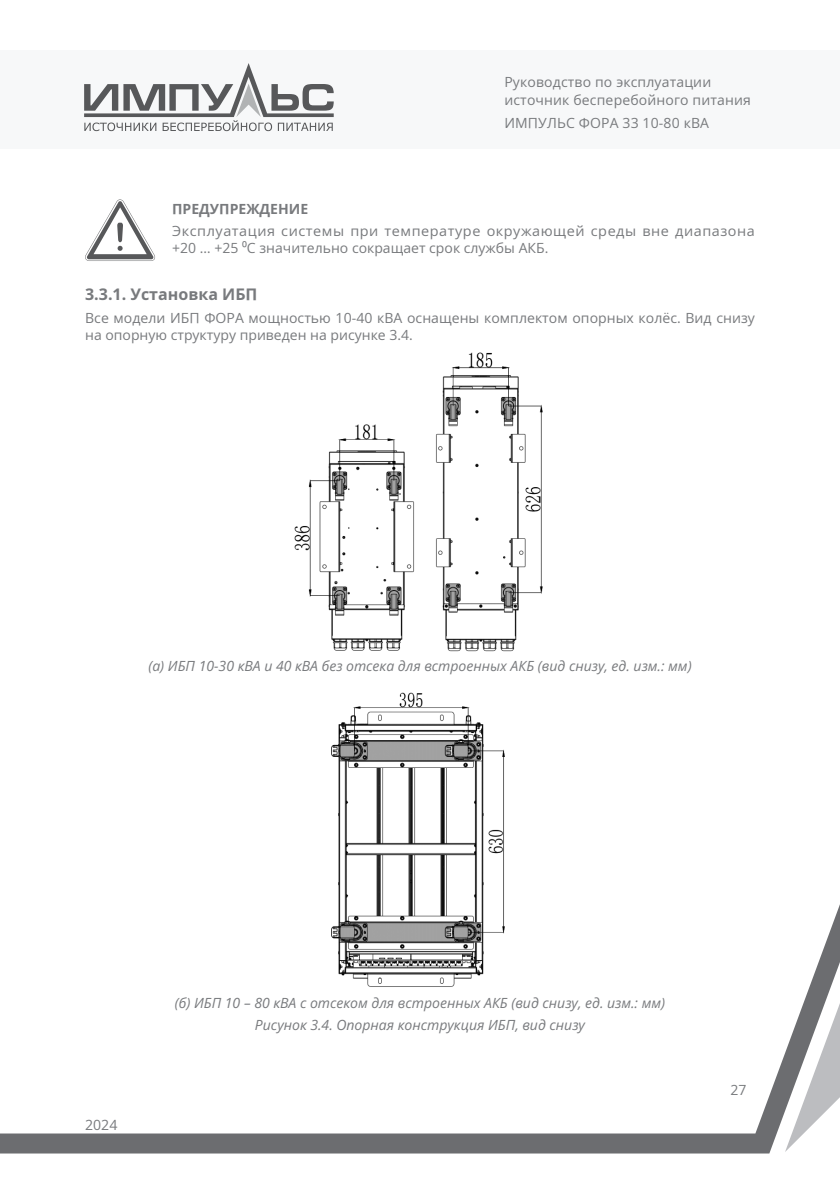
<style>
.page{position:relative;width:840px;height:1191px;background:#fff}
.page>*{position:absolute;margin:0;border:0;box-sizing:border-box;transform-origin:0 0}
.t1{font:700 16px "O Sans imp";color:#787a7d}
.Текст_А5{font:14px/18px "O Sans imp Regular";letter-spacing:.005em;color:#787a7d}
.img_about{font:italic 14px "Open Sans";color:#787a7d}
.Alert_txt{font:14px/16.8px "O Sans imp Regular";letter-spacing:.035em;color:#787a7d}
.Alert{font:700 14px "O Sans imp";color:#787a7d}
</style>
<div class="page">
<svg style="left:0;top:907px;width:839px;height:246px"></svg>
<div style="left:0;top:51px;width:839px;height:98px;background:#f7f8f9"></div>
<svg style="left:84px;top:63px;width:249px;height:68px"></svg>
<svg style="left:85px;top:199px;width:70px;height:62px"></svg>
<img style="left:294px;top:352px;width:249px;height:300px">
<img style="left:328px;top:692px;width:183px;height:299px">
<p class="Текст_А5" style="left:504px;top:72px;width:248px">Руководство по эксплуатации источник бесперебойного питания</p>
<p class="Текст_А5" style="left:504px;top:114px;width:206px">ИМПУЛЬС ФОРА 33 10-80 кВА</p>
<p class="Alert" style="left:172px;top:199px;width:137px">ПРЕДУПРЕЖДЕНИЕ</p>
<p class="Alert_txt" style="left:172px;top:222px;width:584px">Эксплуатация системы при температуре окружающей среды вне диапазона +20 … +25 ⁰С значительно сокращает срок службы АКБ.</p>
<p class="t1" style="left:85px;top:283px;width:174px">3.3.1. Установка ИБП</p>
<p class="Текст_А5" style="left:85px;top:309px;width:671px;line-height:16.8px">Все модели ИБП ФОРА мощностью 10-40 кВА оснащены комплектом опорных колёс. Вид снизу на опорную структуру приведен на рисунке 3.4.</p>
<p class="img_about" style="left:148px;top:656px;width:544px">(а) ИБП 10-30 кВА и 40 кВА без отсека для встроенных АКБ (вид снизу, ед. изм.: мм)</p>
<p class="Текст_А5" style="left:85px;top:1115px;width:34px">2024</p>
<p class="img_about" style="left:175px;top:992px;width:491px">(б) ИБП 10 – 80 кВА с отсеком для встроенных АКБ (вид снизу, ед. изм.: мм)</p>
<p class="img_about" style="left:255px;top:1015px;width:331px">Рисунок 3.4. Опорная конструкция ИБП, вид снизу</p>
<p class="Текст_А5" style="left:730px;top:1080px;width:18px">27</p>
</div>
